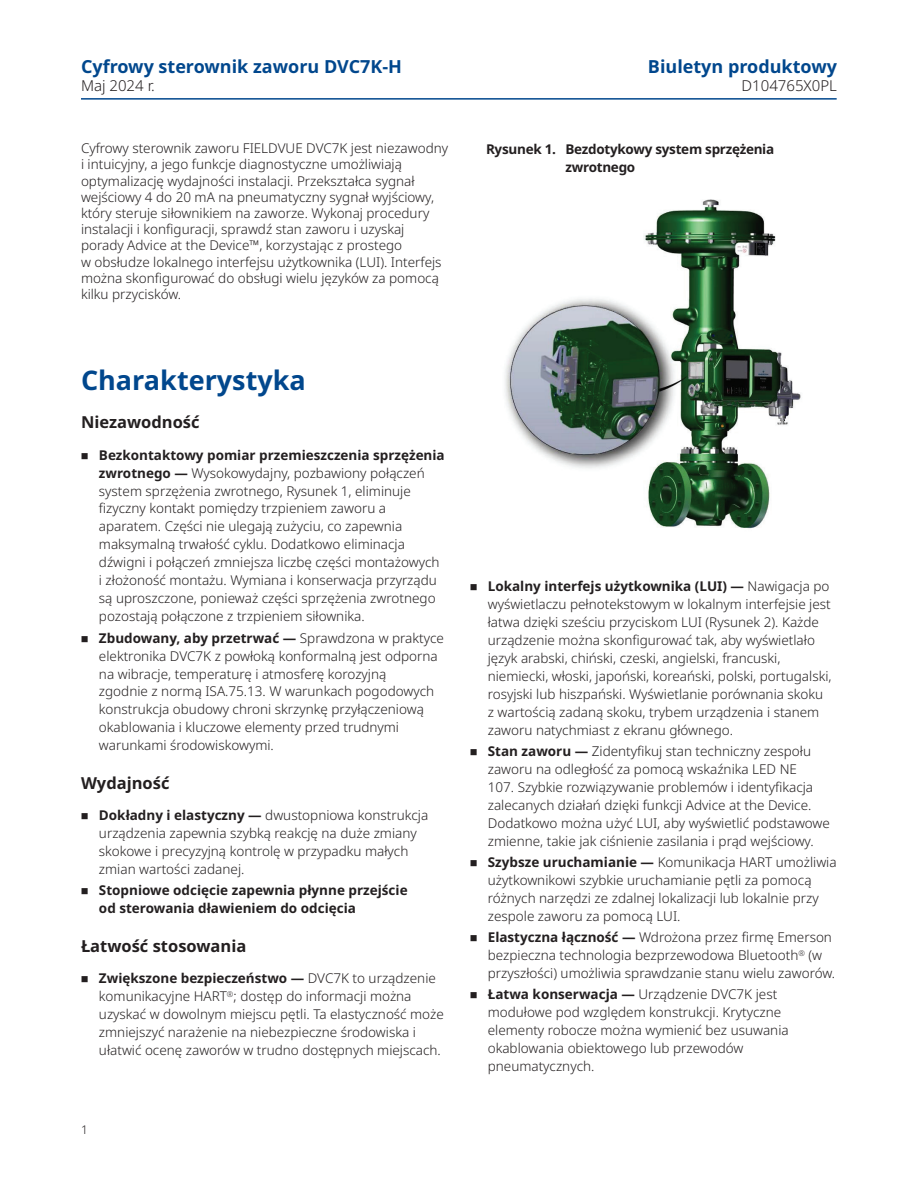
<style>
.page{position:relative;width:918px;height:1188px;background:#fff}
.page>*{position:absolute;margin:0;border:0;box-sizing:border-box;transform-origin:0 0}
.t1{font:700 27px "Noto Sans";color:#01478d}
.t2{font:700 18px "Noto Sans";color:#01478d}
.t3{font:700 16.5px "Noto Sans";color:#231f20}
.t4{font:300 15px "Noto Sans";color:#231f20}
.t5{font:300 13.5px/18px "Noto Sans";color:#231f20}
.t6{font:700 13.5px/18px "Noto Sans";color:#231f20}
.t7{font:700 13.5px/18px "Noto Sans";letter-spacing:-.02em;color:#231f20}
.t8{font:300 12px "Noto Sans";color:#231f20}
.s1{font-weight:700}
</style>
<div class="page">
<hr style="left:81px;top:98px;width:756px;height:2px;background:#01478d">
<img style="left:505px;top:199px;width:296px;height:330px">
<h2 class="t2" style="left:81px;top:57px;width:322px">Cyfrowy sterownik zaworu DVC7K-H</h2>
<h2 class="t2" style="left:648px;top:57px;width:191px">Biuletyn produktowy</h2>
<p class="t4" style="left:81px;top:77px;width:75px">Maj 2024 r.</p>
<p class="t4" style="left:742px;top:77px;width:97px">D104765X0PL</p>
<p class="t5" style="left:81px;top:140px;width:369px;line-height:16.2px">Cyfrowy sterownik zaworu FIELDVUE DVC7K jest niezawodny i intuicyjny, a jego funkcje diagnostyczne umożliwiają optymalizację wydajności instalacji. Przekształca sygnał wejściowy 4 do 20 mA na pneumatyczny sygnał wyjściowy, który steruje siłownikiem na zaworze. Wykonaj procedury instalacji i konfiguracji, sprawdź stan zaworu i uzyskaj porady Advice at the Device™, korzystając z prostego<br>w obsłudze lokalnego interfejsu użytkownika (LUI). Interfejs można skonfigurować do obsługi wielu języków za pomocą kilku przycisków.</p>
<h1 class="t1" style="left:81px;top:365px;width:226px">Charakterystyka</h1>
<p class="t3" style="left:81px;top:413px;width:120px">Niezawodność</p>
<p class="t5" style="left:99px;top:446px;width:347px"><span class="s1">Bezkontaktowy pomiar przemieszczenia sprzężenia zwrotnego —</span> Wysokowydajny, pozbawiony połączeń system sprzężenia zwrotnego, Rysunek 1, eliminuje fizyczny kontakt pomiędzy trzpieniem zaworu a aparatem. Części nie ulegają zużyciu, co zapewnia maksymalną trwałość cyklu. Dodatkowo eliminacja dźwigni i połączeń zmniejsza liczbę części montażowych i złożoność montażu. Wymiana i konserwacja przyrządu są uproszczone, ponieważ części sprzężenia zwrotnego pozostają połączone z trzpieniem siłownika.</p>
<p class="t5" style="left:99px;top:629px;width:347px"><span class="s1">Zbudowany, aby przetrwać —</span> Sprawdzona w praktyce elektronika DVC7K z powłoką konformalną jest odporna na wibracje, temperaturę i atmosferę korozyjną<br>zgodnie z normą ISA.75.13. W warunkach pogodowych konstrukcja obudowy chroni skrzynkę przyłączeniową okablowania i kluczowe elementy przed trudnymi warunkami środowiskowymi.</p>
<p class="t3" style="left:81px;top:773px;width:90px">Wydajność</p>
<p class="t5" style="left:99px;top:807px;width:331px"><span class="s1">Dokładny i elastyczny —</span> dwustopniowa konstrukcja urządzenia zapewnia szybką reakcję na duże zmiany skokowe i precyzyjną kontrolę w przypadku małych zmian wartości zadanej.</p>
<p class="t6" style="left:99px;top:882px;width:310px">Stopniowe odcięcie zapewnia płynne przejście od sterowania dławieniem do odcięcia</p>
<p class="t3" style="left:81px;top:936px;width:167px">Łatwość stosowania</p>
<p class="t5" style="left:99px;top:969px;width:346px"><span class="s1">Zwiększone bezpieczeństwo —</span> DVC7K to urządzenie komunikacyjne HART<sup>®</sup>; dostęp do informacji można uzyskać w dowolnym miejscu pętli. Ta elastyczność może zmniejszyć narażenie na niebezpieczne środowiska i ułatwić ocenę zaworów w trudno dostępnych miejscach.</p>
<p class="t8" style="left:81px;top:1123px;width:8px">1</p>
<p class="t7" style="left:566px;top:140px;width:210px;text-indent:-80px">Rysunek 1. Bezdotykowy system sprzężenia zwrotnego</p>
<p class="t5" style="left:488px;top:577px;width:345px"><span class="s1">Lokalny interfejs użytkownika (LUI) —</span> Nawigacja po wyświetlaczu pełnotekstowym w lokalnym interfejsie jest łatwa dzięki sześciu przyciskom LUI (Rysunek 2). Każde urządzenie można skonfigurować tak, aby wyświetlało język arabski, chiński, czeski, angielski, francuski, niemiecki, włoski, japoński, koreański, polski, portugalski, rosyjski lub hiszpański. Wyświetlanie porównania skoku z wartością zadaną skoku, trybem urządzenia i stanem zaworu natychmiast z ekranu głównego.</p>
<p class="t5" style="left:488px;top:742px;width:344px"><span class="s1">Stan zaworu —</span> Zidentyfikuj stan techniczny zespołu zaworu na odległość za pomocą wskaźnika LED NE<br>107. Szybkie rozwiązywanie problemów i identyfikacja zalecanych działań dzięki funkcji Advice at the Device.<br>Dodatkowo można użyć LUI, aby wyświetlić podstawowe zmienne, takie jak ciśnienie zasilania i prąd wejściowy.</p>
<p class="t5" style="left:488px;top:853px;width:350px"><span class="s1">Szybsze uruchamianie —</span> Komunikacja HART umożliwia użytkownikowi szybkie uruchamianie pętli za pomocą różnych narzędzi ze zdalnej lokalizacji lub lokalnie przy zespole zaworu za pomocą LUI.</p>
<p class="t5" style="left:488px;top:928px;width:349px"><span class="s1">Elastyczna łączność —</span> Wdrożona przez firmę Emerson bezpieczna technologia bezprzewodowa Bluetooth<sup>®</sup> (w przyszłości) umożliwia sprawdzanie stanu wielu zaworów.</p>
<p class="t5" style="left:488px;top:985px;width:302px"><span class="s1">Łatwa konserwacja —</span> Urządzenie DVC7K jest modułowe pod względem konstrukcji. Krytyczne elementy robocze można wymienić bez usuwania okablowania obiektowego lub przewodów pneumatycznych.</p>
</div>
